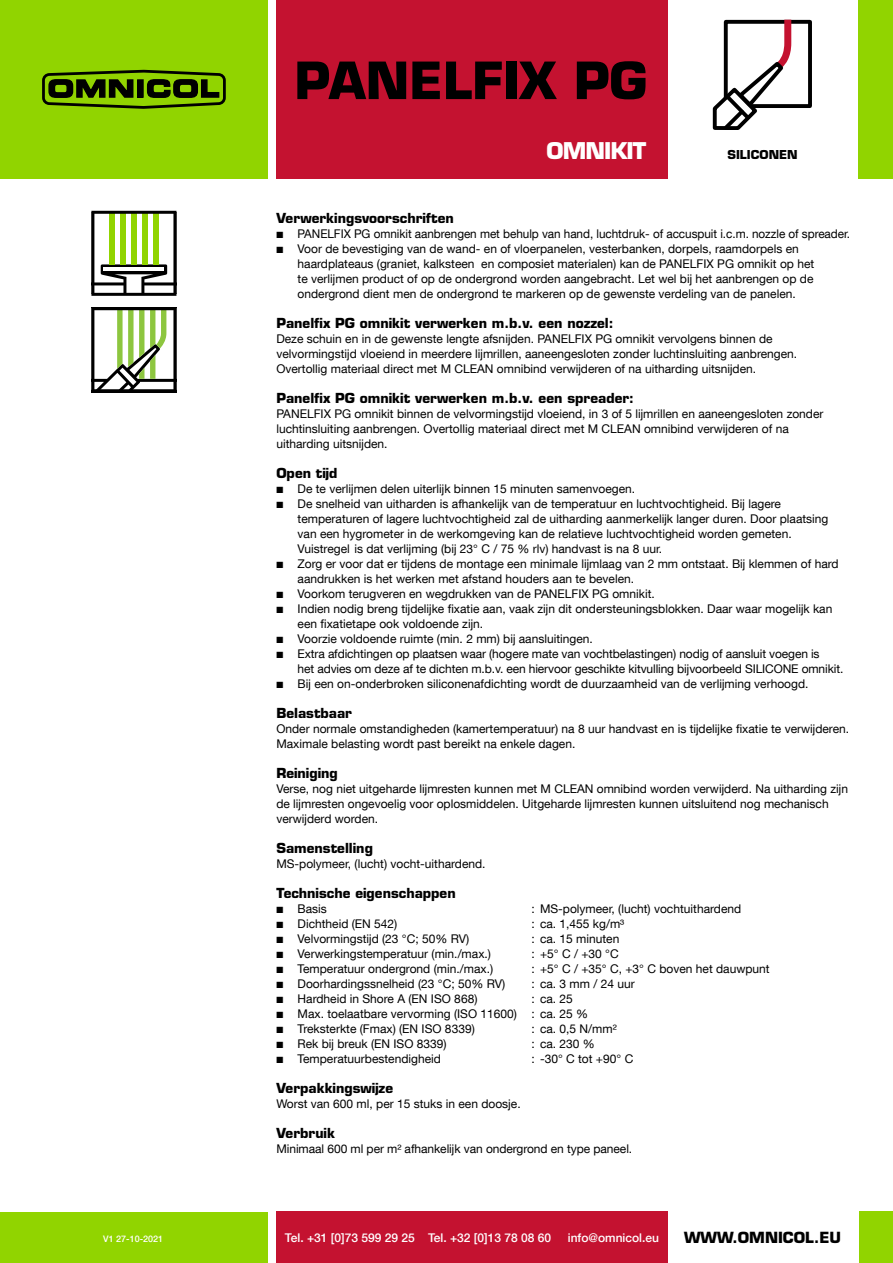
<style>
.page{position:relative;width:893px;height:1263px;background:#fff}
.page>*{position:absolute;margin:0;border:0;box-sizing:border-box;transform-origin:0 0}
.t1{font:700 49.95px "Eurostile LT Std";color:#000}
.t2{font:700 22.5px "Eurostile LT Std";letter-spacing:-.04em;color:#fff}
.t3{font:700 15px "Eurostile LT Std";color:#000}
.t4{font:700 13.5px "Eurostile LT Std";color:#000}
.t5{font:12px/15px "Helvetica Neue LT Com";color:#000}
.t6{font:500 12px "Helvetica Neue LT Com";color:#fff}
.t7{font:700 12px "Eurostile LT Std";color:#000}
.t8{font:500 9px "Helvetica Neue LT Com";color:#fff}
</style>
<div class="page">
<div style="left:0;top:1212px;width:268px;height:51px;background:#91d400"></div>
<div style="left:859px;top:1212px;width:34px;height:51px;background:#91d400"></div>
<div style="left:858px;top:0;width:35px;height:179px;background:#91d400"></div>
<div style="left:0;top:0;width:268px;height:179px;background:#91d400"></div>
<div style="left:42px;top:73px;width:184px;height:32px;border:3px solid #000;border-radius:6px"></div>
<svg style="left:48px;top:79px;width:86px;height:19px"></svg>
<div style="left:138px;top:80px;width:5px;height:17px;background:#000"></div>
<div style="left:137px;top:79px;width:7px;height:19px;border:1px solid #000"></div>
<svg style="left:146px;top:79px;width:74px;height:19px"></svg>
<div style="left:276px;top:1212px;width:392px;height:51px;background:#c41230"></div>
<div style="left:276px;top:0;width:392px;height:179px;background:#c41230"></div>
<div style="left:724px;top:20px;width:88px;height:88px;border:4px solid #000"></div>
<svg style="left:713px;top:20px;width:78px;height:110px"></svg>
<svg style="left:91px;top:211px;width:85px;height:85px"></svg>
<svg style="left:91px;top:307px;width:85px;height:85px"></svg>
<h1 class="t1" style="left:294px;top:50px;width:354px">PANELFIX PG</h1>
<h2 class="t2" style="left:547px;top:136px;width:101px">OMNIKIT</h2>
<p class="t7" style="left:727px;top:147px;width:72px">SILICONEN</p>
<p class="t4" style="left:276px;top:209px;width:179px">Verwerkingsvoorschriften</p>
<p class="t5" style="left:276px;top:226px;width:575px">■ PANELFIX PG omnikit aanbrengen met behulp van hand, luchtdruk- of accuspuit i.c.m. nozzle of spreader.</p>
<p class="t5" style="left:298px;top:241px;width:518px;text-indent:-21px">■ Voor de bevestiging van de wand- en of vloerpanelen, vesterbanken, dorpels, raamdorpels en haardplateaus (graniet, kalksteen en composiet materialen) kan de PANELFIX PG omnikit op het te verlijmen product of op de ondergrond worden aangebracht. Let wel bij het aanbrengen op de ondergrond dient men de ondergrond te markeren op de gewenste verdeling van de panelen.</p>
<p class="t4" style="left:276px;top:314px;width:339px">Panelfix PG omnikit verwerken m.b.v. een nozzel:</p>
<p class="t5" style="left:276px;top:331px;width:522px">Deze schuin en in de gewenste lengte afsnijden. PANELFIX PG omnikit vervolgens binnen de velvormingstijd vloeiend in meerdere lijmrillen, aaneengesloten zonder luchtinsluiting aanbrengen.<br>Overtollig materiaal direct met M CLEAN omnibind verwijderen of na uitharding uitsnijden.</p>
<p class="t4" style="left:276px;top:389px;width:359px">Panelfix PG omnikit verwerken m.b.v. een spreader:</p>
<p class="t5" style="left:276px;top:406px;width:549px">PANELFIX PG omnikit binnen de velvormingstijd vloeiend, in 3 of 5 lijmrillen en aaneengesloten zonder luchtinsluiting aanbrengen. Overtollig materiaal direct met M CLEAN omnibind verwijderen of na uitharding uitsnijden.</p>
<p class="t4" style="left:276px;top:464px;width:63px">Open tijd</p>
<p class="t5" style="left:276px;top:481px;width:360px">■ De te verlijmen delen uiterlijk binnen 15 minuten samenvoegen.</p>
<p class="t5" style="left:298px;top:496px;width:532px;text-indent:-21px">■ De snelheid van uitharden is afhankelijk van de temperatuur en luchtvochtigheid. Bij lagere temperaturen of lagere luchtvochtigheid zal de uitharding aanmerkelijk langer duren. Door plaatsing van een hygrometer in de werkomgeving kan de relatieve luchtvochtigheid worden gemeten.<br>Vuistregel is dat verlijming (bij 23° C / 75 % rlv) handvast is na 8 uur.</p>
<p class="t5" style="left:298px;top:556px;width:543px;text-indent:-21px">■ Zorg er voor dat er tijdens de montage een minimale lijmlaag van 2 mm ontstaat. Bij klemmen of hard aandrukken is het werken met afstand houders aan te bevelen.</p>
<p class="t5" style="left:276px;top:586px;width:380px">■ Voorkom terugveren en wegdrukken van de PANELFIX PG omnikit.</p>
<p class="t5" style="left:298px;top:601px;width:536px;text-indent:-21px">■ Indien nodig breng tijdelijke fixatie aan, vaak zijn dit ondersteuningsblokken. Daar waar mogelijk kan een fixatietape ook voldoende zijn.</p>
<p class="t5" style="left:276px;top:631px;width:318px">■ Voorzie voldoende ruimte (min. 2 mm) bij aansluitingen.</p>
<p class="t5" style="left:298px;top:646px;width:547px;text-indent:-21px">■ Extra afdichtingen op plaatsen waar (hogere mate van vochtbelastingen) nodig of aansluit voegen is<br>het advies om deze af te dichten m.b.v. een hiervoor geschikte kitvulling bijvoorbeeld SILICONE omnikit.</p>
<p class="t5" style="left:276px;top:676px;width:534px">■ Bij een on-onderbroken siliconenafdichting wordt de duurzaamheid van de verlijming verhoogd.</p>
<p class="t4" style="left:276px;top:704px;width:77px">Belastbaar</p>
<p class="t5" style="left:276px;top:721px;width:574px">Onder normale omstandigheden (kamertemperatuur) na 8 uur handvast en is tijdelijke fixatie te verwijderen.<br>Maximale belasting wordt past bereikt na enkele dagen.</p>
<p class="t4" style="left:276px;top:764px;width:63px">Reiniging</p>
<p class="t5" style="left:276px;top:781px;width:573px">Verse, nog niet uitgeharde lijmresten kunnen met M CLEAN omnibind worden verwijderd. Na uitharding zijn de lijmresten ongevoelig voor oplosmiddelen. Uitgeharde lijmresten kunnen uitsluitend nog mechanisch verwijderd worden.</p>
<p class="t4" style="left:276px;top:839px;width:98px">Samenstelling</p>
<p class="t5" style="left:276px;top:856px;width:211px">MS-polymeer, (lucht) vocht-uithardend.</p>
<p class="t4" style="left:276px;top:884px;width:181px">Technische eigenschappen</p>
<p class="t5" style="left:276px;top:901px;width:52px">■ Basis</p>
<p class="t5" style="left:531px;top:901px;width:211px">: MS-polymeer, (lucht) vochtuithardend</p>
<p class="t5" style="left:276px;top:916px;width:123px">■ Dichtheid (EN 542)</p>
<p class="t5" style="left:531px;top:916px;width:94px">: ca. 1,455 kg/m³</p>
<p class="t5" style="left:276px;top:931px;width:194px">■ Velvormingstijd (23 °C; 50% RV)</p>
<p class="t5" style="left:531px;top:931px;width:89px">: ca. 15 minuten</p>
<p class="t5" style="left:276px;top:946px;width:216px">■ Verwerkingstemperatuur (min./max.)</p>
<p class="t5" style="left:531px;top:946px;width:89px">: +5° C / +30 °C</p>
<p class="t5" style="left:276px;top:961px;width:218px">■ Temperatuur ondergrond (min./max.)</p>
<p class="t5" style="left:531px;top:961px;width:240px">: +5° C / +35° C, +3° C boven het dauwpunt</p>
<p class="t5" style="left:276px;top:976px;width:230px">■ Doorhardingssnelheid (23 °C; 50% RV)</p>
<p class="t5" style="left:531px;top:976px;width:105px">: ca. 3 mm / 24 uur</p>
<p class="t5" style="left:276px;top:991px;width:203px">■ Hardheid in Shore A (EN ISO 868)</p>
<p class="t5" style="left:531px;top:991px;width:43px">: ca. 25</p>
<p class="t5" style="left:276px;top:1006px;width:313px">■ Max. toelaatbare vervorming (ISO 11600) : ca. 25 %</p>
<p class="t5" style="left:276px;top:1021px;width:200px">■ Treksterkte (Fmax) (EN ISO 8339)</p>
<p class="t5" style="left:531px;top:1021px;width:87px">: ca. 0,5 N/mm²</p>
<p class="t5" style="left:276px;top:1036px;width:172px">■ Rek bij breuk (EN ISO 8339)</p>
<p class="t5" style="left:531px;top:1036px;width:65px">: ca. 230 %</p>
<p class="t5" style="left:276px;top:1051px;width:166px">■ Temperatuurbestendigheid</p>
<p class="t5" style="left:531px;top:1051px;width:103px">: -30° C tot +90° C</p>
<p class="t4" style="left:276px;top:1079px;width:118px">Verpakkingswijze</p>
<p class="t5" style="left:276px;top:1096px;width:246px">Worst van 600 ml, per 15 stuks in een doosje.</p>
<p class="t4" style="left:276px;top:1124px;width:60px">Verbruik</p>
<p class="t5" style="left:276px;top:1141px;width:357px">Minimaal 600 ml per m² afhankelijk van ondergrond en type paneel.</p>
<p class="t8" style="left:103px;top:1233px;width:62px">V1 27-10-2021</p>
<p class="t6" style="left:285px;top:1230px;width:268px">Tel. +31 [0]73 599 29 25 Tel. +32 [0]13 78 08 60</p>
<p class="t6" style="left:568px;top:1230px;width:93px">info@omnicol.eu</p>
<p class="t3" style="left:684px;top:1228px;width:159px">WWW.OMNICOL.EU</p>
</div>
